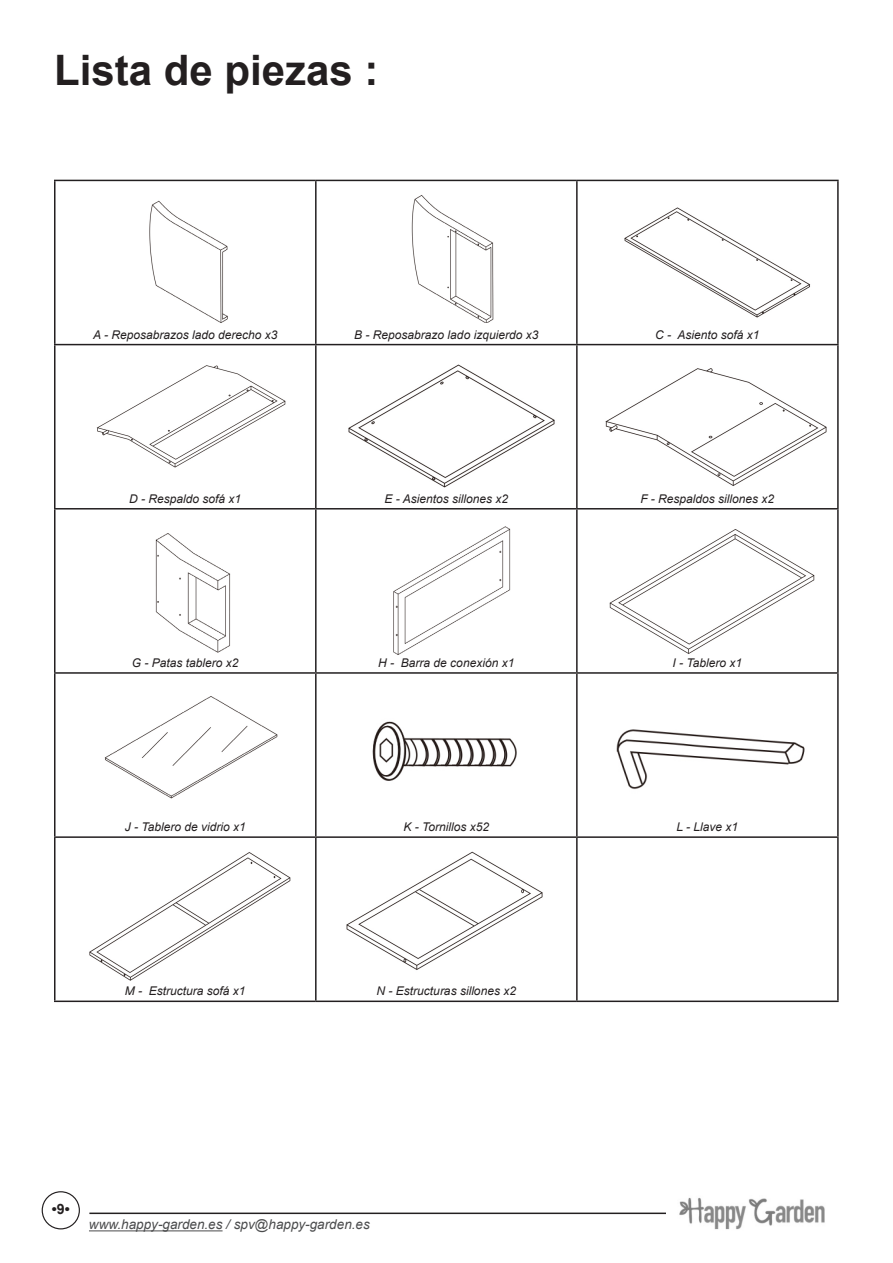
<style>
.page{position:relative;width:893px;height:1263px;background:#fff}
.page>*{position:absolute;margin:0;border:0;box-sizing:border-box;transform-origin:0 0}
.P3_4_5_6_7_TITRE{font:700 42px "Arial";color:#231f20}
.t1{font:700 14.25px "Arial";color:#231f20}
.t2{font:italic 13.5px "Arial";color:#4b4c4d}
.table_des_matières{font:italic 12px "Arial";color:#231f20}
</style>
<div class="page">
<hr style="left:89px;top:1212px;width:750px;height:2px;background:#231f20">
<hr style="left:89px;top:1230px;width:134px;height:1px;background:#4b4c4d">
<div style="left:42px;top:1191px;width:38px;height:38px;border:1px solid #231f20;border-radius:50%"></div>
<img style="left:666px;top:1197px;width:173px;height:33px">
<hr style="left:54px;top:180px;width:262px;height:1px;background:#231f20">
<hr style="left:54px;top:181px;width:2px;height:163px;background:#231f20">
<hr style="left:316px;top:180px;width:261px;height:1px;background:#231f20">
<hr style="left:315px;top:181px;width:2px;height:163px;background:#231f20">
<hr style="left:577px;top:180px;width:262px;height:1px;background:#231f20">
<hr style="left:576px;top:181px;width:2px;height:163px;background:#231f20">
<hr style="left:837px;top:181px;width:2px;height:163px;background:#231f20">
<hr style="left:54px;top:344px;width:262px;height:1px;background:#231f20">
<hr style="left:54px;top:345px;width:2px;height:163px;background:#231f20">
<hr style="left:316px;top:344px;width:261px;height:1px;background:#231f20">
<hr style="left:315px;top:345px;width:2px;height:163px;background:#231f20">
<hr style="left:577px;top:344px;width:262px;height:1px;background:#231f20">
<hr style="left:576px;top:345px;width:2px;height:163px;background:#231f20">
<hr style="left:837px;top:345px;width:2px;height:163px;background:#231f20">
<hr style="left:54px;top:508px;width:262px;height:1px;background:#231f20">
<hr style="left:54px;top:509px;width:2px;height:163px;background:#231f20">
<hr style="left:316px;top:508px;width:261px;height:1px;background:#231f20">
<hr style="left:315px;top:509px;width:2px;height:163px;background:#231f20">
<hr style="left:577px;top:508px;width:262px;height:1px;background:#231f20">
<hr style="left:576px;top:509px;width:2px;height:163px;background:#231f20">
<hr style="left:837px;top:509px;width:2px;height:163px;background:#231f20">
<hr style="left:54px;top:672px;width:262px;height:2px;background:#231f20">
<hr style="left:54px;top:674px;width:2px;height:162px;background:#231f20">
<hr style="left:316px;top:672px;width:261px;height:2px;background:#231f20">
<hr style="left:315px;top:674px;width:2px;height:162px;background:#231f20">
<hr style="left:577px;top:672px;width:262px;height:2px;background:#231f20">
<hr style="left:576px;top:674px;width:2px;height:162px;background:#231f20">
<hr style="left:837px;top:674px;width:2px;height:162px;background:#231f20">
<hr style="left:54px;top:836px;width:262px;height:2px;background:#231f20">
<hr style="left:54px;top:838px;width:2px;height:162px;background:#231f20">
<hr style="left:316px;top:836px;width:261px;height:2px;background:#231f20">
<hr style="left:315px;top:838px;width:2px;height:162px;background:#231f20">
<hr style="left:577px;top:836px;width:262px;height:2px;background:#231f20">
<hr style="left:576px;top:838px;width:2px;height:162px;background:#231f20">
<hr style="left:837px;top:838px;width:2px;height:162px;background:#231f20">
<hr style="left:54px;top:1000px;width:262px;height:2px;background:#231f20">
<hr style="left:316px;top:1000px;width:261px;height:2px;background:#231f20">
<hr style="left:577px;top:1000px;width:262px;height:2px;background:#231f20">
<img style="left:149px;top:200px;width:79px;height:123px">
<img style="left:411px;top:195px;width:83px;height:127px">
<img style="left:624px;top:207px;width:187px;height:111px">
<img style="left:96px;top:365px;width:190px;height:103px">
<img style="left:348px;top:364px;width:207px;height:124px">
<img style="left:605px;top:368px;width:222px;height:118px">
<img style="left:155px;top:533px;width:76px;height:120px">
<img style="left:104px;top:696px;width:174px;height:103px">
<img style="left:89px;top:852px;width:202px;height:129px">
<img style="left:372px;top:721px;width:145px;height:60px">
<img style="left:616px;top:729px;width:189px;height:60px">
<img style="left:393px;top:526px;width:118px;height:129px">
<img style="left:609px;top:529px;width:206px;height:125px">
<img style="left:346px;top:851px;width:197px;height:119px">
<p class="P3_4_5_6_7_TITRE" style="left:54px;top:40px;width:326px">Lista de piezas :</p>
<p class="table_des_matières" style="left:93px;top:327px;width:186px">A - Reposabrazos lado derecho x3</p>
<p class="table_des_matières" style="left:354px;top:327px;width:186px">B - Reposabrazo lado izquierdo x3</p>
<p class="table_des_matières" style="left:655px;top:327px;width:106px">C - Asiento sofá x1</p>
<p class="table_des_matières" style="left:129px;top:491px;width:114px">D - Respaldo sofá x1</p>
<p class="table_des_matières" style="left:384px;top:491px;width:125px">E - Asientos sillones x2</p>
<p class="table_des_matières" style="left:640px;top:491px;width:135px">F - Respaldos sillones x2</p>
<p class="table_des_matières" style="left:132px;top:655px;width:108px">G - Patas tablero x2</p>
<p class="table_des_matières" style="left:378px;top:655px;width:138px">H - Barra de conexión x1</p>
<p class="table_des_matières" style="left:673px;top:655px;width:71px">I - Tablero x1</p>
<p class="table_des_matières" style="left:125px;top:819px;width:122px">J - Tablero de vidrio x1</p>
<p class="table_des_matières" style="left:404px;top:819px;width:87px">K - Tornillos x52</p>
<p class="table_des_matières" style="left:676px;top:819px;width:63px">L - Llave x1</p>
<p class="table_des_matières" style="left:125px;top:983px;width:122px">M - Estructura sofá x1</p>
<p class="table_des_matières" style="left:377px;top:983px;width:141px">N - Estructuras sillones x2</p>
<p class="t1" style="left:52px;top:1199px;width:19px">•9•</p>
<p class="t2" style="left:89px;top:1216px;width:282px">www.happy-garden.es / spv@happy-garden.es</p>
</div>
